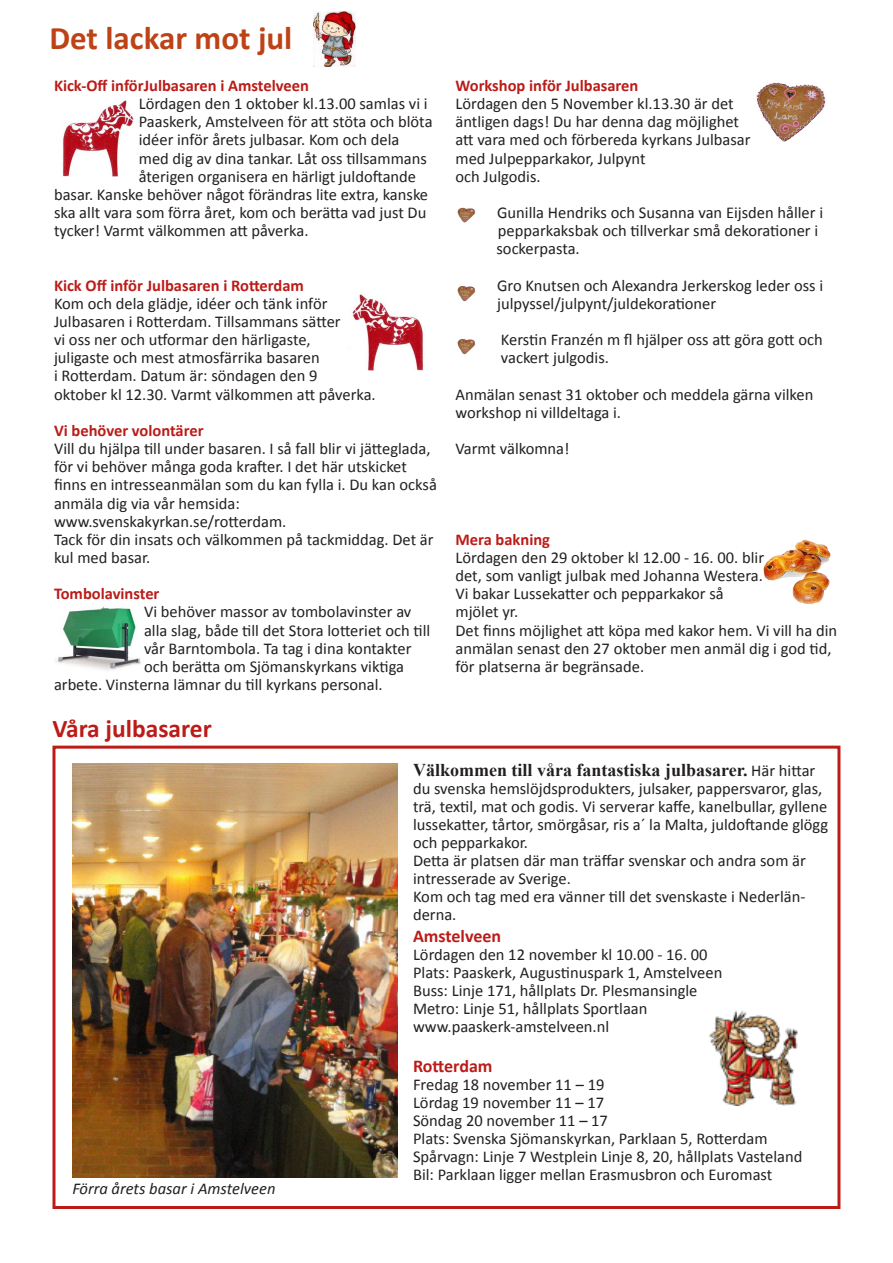
<style>
.page{position:relative;width:893px;height:1263px;background:#fff}
.page>*{position:absolute;margin:0;border:0;box-sizing:border-box;transform-origin:0 0}
.t1{font:700 33px "Calibri";color:#bd4317}
.t2{font:700 25.5px "Calibri";color:#bb1c18}
.t3{font:700 18px "Times New Roman";color:#231f20}
.t4{font:700 18px "Calibri";color:#bb1c18}
.t5{font:16.5px/18.1px "Calibri";color:#231f20}
.t6{font:700 16.5px "Calibri";color:#bb1c18}
.t7{font:italic 16.5px "Calibri";color:#231f20}
.s1{font-family:"Calibri";font-weight:400;font-size:16.5px}
</style>
<div class="page">
<img style="left:314px;top:11px;width:42px;height:55px">
<img style="left:756px;top:82px;width:72px;height:60px">
<img style="left:352px;top:295px;width:72px;height:76px">
<img style="left:62px;top:101px;width:72px;height:76px">
<img style="left:56px;top:606px;width:85px;height:64px">
<img style="left:457px;top:207px;width:18px;height:16px">
<img style="left:457px;top:286px;width:18px;height:15px">
<img style="left:457px;top:339px;width:18px;height:15px">
<img style="left:763px;top:539px;width:68px;height:65px">
<img style="left:72px;top:764px;width:326px;height:413px">
<div style="left:52px;top:746px;width:788px;height:463px;border:3px solid #bb1c18"></div>
<img style="left:709px;top:1010px;width:89px;height:95px">
<p class="t1" style="left:49px;top:17px;width:244px">Det lackar mot jul</p>
<p class="t6" style="left:54px;top:75px;width:256px">Kick-Off införJulbasaren i Amstelveen</p>
<p class="t5" style="left:139px;top:94px;width:290px">Lördagen den 1 oktober kl.13.00 samlas vi i</p>
<p class="t5" style="left:139px;top:112px;width:295px">Paaskerk, Amstelveen för att stöta och blöta</p>
<p class="t5" style="left:139px;top:130px;width:262px">idéer inför årets julbasar. Kom och dela</p>
<p class="t5" style="left:139px;top:148px;width:290px">med dig av dina tankar. Låt oss tillsammans</p>
<p class="t5" style="left:139px;top:166px;width:279px">återigen organisera en härligt juldoftande</p>
<p class="t5" style="left:54px;top:185px;width:376px">basar. Kanske behöver något förändras lite extra, kanske</p>
<p class="t5" style="left:54px;top:203px;width:374px">ska allt vara som förra året, kom och berätta vad just Du</p>
<p class="t5" style="left:54px;top:221px;width:256px">tycker! Varmt välkommen att påverka.</p>
<p class="t6" style="left:54px;top:275px;width:252px">Kick Off inför Julbasaren i Rotterdam</p>
<p class="t5" style="left:54px;top:293px;width:323px">Kom och dela glädje, idéer och tänk inför Julbasaren i Rotterdam. Tillsammans sätter<br>vi oss ner och utformar den härligaste,<br>juligaste och mest atmosfärrika basaren<br>i Rotterdam. Datum är: söndagen den 9<br>oktober kl 12.30. Varmt välkommen att påverka.</p>
<p class="t6" style="left:54px;top:420px;width:151px">Vi behöver volontärer</p>
<p class="t5" style="left:54px;top:439px;width:384px">Vill du hjälpa till under basaren. I så fall blir vi jätteglada, för vi behöver många goda krafter. I det här utskicket finns en intresseanmälan som du kan fylla i. Du kan också anmäla dig via vår hemsida:</p>
<p class="t5" style="left:54px;top:511px;width:234px">www.svenskakyrkan.se/rotterdam.</p>
<p class="t5" style="left:54px;top:529px;width:381px">Tack för din insats och välkommen på tackmiddag. Det är kul med basar.</p>
<p class="t6" style="left:54px;top:584px;width:107px">Tombolavinster</p>
<p class="t5" style="left:144px;top:602px;width:269px">Vi behöver massor av tombolavinster av</p>
<p class="t5" style="left:144px;top:620px;width:288px">alla slag, både till det Stora lotteriet och till</p>
<p class="t5" style="left:144px;top:638px;width:269px">vår Barntombola. Ta tag i dina kontakter</p>
<p class="t5" style="left:144px;top:656px;width:261px">och berätta om Sjömanskyrkans viktiga</p>
<p class="t5" style="left:54px;top:675px;width:330px">arbete. Vinsterna lämnar du till kyrkans personal.</p>
<p class="t2" style="left:52px;top:712px;width:161px">Våra julbasarer</p>
<p class="t6" style="left:455px;top:75px;width:184px">Workshop inför Julbasaren</p>
<p class="t5" style="left:455px;top:94px;width:297px">Lördagen den 5 November kl.13.30 är det äntligen dags! Du har denna dag möjlighet att vara med och förbereda kyrkans Julbasar med Julpepparkakor, Julpynt</p>
<p class="t5" style="left:455px;top:166px;width:87px">och Julgodis.</p>
<p class="t5" style="left:497px;top:203px;width:327px">Gunilla Hendriks och Susanna van Eijsden håller i</p>
<p class="t5" style="left:498px;top:221px;width:322px">pepparkaksbak och tillverkar små dekorationer i</p>
<p class="t5" style="left:496px;top:239px;width:85px">sockerpasta.</p>
<p class="t5" style="left:497px;top:275px;width:328px">Gro Knutsen och Alexandra Jerkerskog leder oss i</p>
<p class="t5" style="left:497px;top:293px;width:221px">julpyssel/julpynt/juldekorationer</p>
<p class="t5" style="left:501px;top:330px;width:323px">Kerstin Franzén m fl hjälper oss att göra gott och</p>
<p class="t5" style="left:501px;top:348px;width:110px">vackert julgodis.</p>
<p class="t5" style="left:455px;top:384px;width:359px">Anmälan senast 31 oktober och meddela gärna vilken workshop ni villdeltaga i.</p>
<p class="t5" style="left:455px;top:439px;width:116px">Varmt välkomna!</p>
<p class="t6" style="left:455px;top:529px;width:96px">Mera bakning</p>
<p class="t5" style="left:455px;top:548px;width:310px">Lördagen den 29 oktober kl 12.00 - 16. 00. blir det, som vanligt julbak med Johanna Westera.<br>Vi bakar Lussekatter och pepparkakor så mjölet yr.</p>
<p class="t5" style="left:455px;top:620px;width:383px">Det finns möjlighet att köpa med kakor hem. Vi vill ha din anmälan senast den 27 oktober men anmäl dig i god tid, för platserna är begränsade.</p>
<p class="t7" style="left:72px;top:1178px;width:205px">Förra årets basar i Amstelveen</p>
<p class="t3" style="left:413px;top:758px;width:404px">Välkommen till våra fantastiska julbasarer. <span class="s1">Här hittar</span></p>
<p class="t5" style="left:413px;top:779px;width:417px">du svenska hemslöjdsprodukters, julsaker, pappersvaror, glas, trä, textil, mat och godis. Vi serverar kaffe, kanelbullar, gyllene lussekatter, tårtor, smörgåsar, ris a´ la Malta, juldoftande glögg och pepparkakor.</p>
<p class="t5" style="left:413px;top:851px;width:394px">Detta är platsen där man träffar svenskar och andra som är intresserade av Sverige.</p>
<p class="t5" style="left:413px;top:887px;width:394px">Kom och tag med era vänner till det svenskaste i Nederlän&shy;derna.</p>
<p class="t4" style="left:413px;top:925px;width:90px">Amstelveen</p>
<p class="t5" style="left:413px;top:944px;width:296px">Lördagen den 12 november kl 10.00 - 16. 00</p>
<p class="t5" style="left:413px;top:962px;width:311px">Plats: Paaskerk, Augustinuspark 1, Amstelveen</p>
<p class="t5" style="left:413px;top:980px;width:286px">Buss: Linje 171, hållplats Dr. Plesmansingle</p>
<p class="t5" style="left:413px;top:998px;width:236px">Metro: Linje 51, hållplats Sportlaan</p>
<p class="t5" style="left:413px;top:1016px;width:198px">www.paaskerk-amstelveen.nl</p>
<p class="t4" style="left:413px;top:1054px;width:81px">Rotterdam</p>
<p class="t5" style="left:413px;top:1074px;width:193px">Fredag 18 november 11 – 19</p>
<p class="t5" style="left:413px;top:1092px;width:193px">Lördag 19 november 11 – 17</p>
<p class="t5" style="left:413px;top:1110px;width:196px">Söndag 20 november 11 – 17</p>
<p class="t5" style="left:413px;top:1128px;width:356px">Plats: Svenska Sjömanskyrkan, Parklaan 5, Rotterdam</p>
<p class="t5" style="left:413px;top:1146px;width:391px">Spårvagn: Linje 7 Westplein Linje 8, 20, hållplats Vasteland</p>
<p class="t5" style="left:413px;top:1164px;width:361px">Bil: Parklaan ligger mellan Erasmusbron och Euromast</p>
</div>
